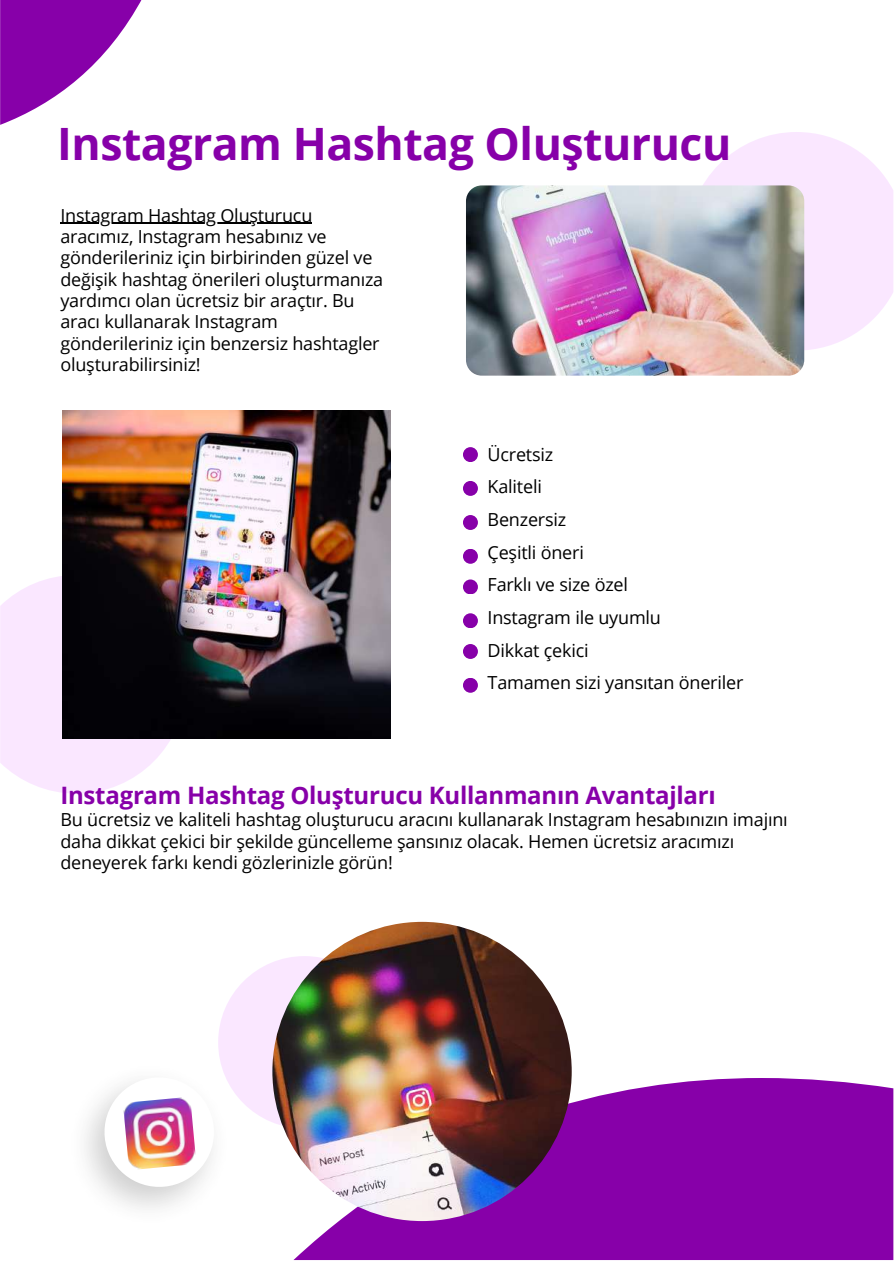
<style>
.page{position:relative;width:894px;height:1264px;background:#fff}
.page>*{position:absolute;margin:0;border:0;box-sizing:border-box;transform-origin:0 0}
.t1{font:700 44.55px "Open Sans";letter-spacing:-.01em;color:#8700a9}
.t2{font:700 24px "Open Sans";letter-spacing:-.01em;color:#8700a9}
.t3{font:18px/21.3px "Open Sans";letter-spacing:-.01em;color:#000}
</style>
<div class="page">
<svg style="left:293px;top:1077px;width:600px;height:182px;background:#8f12ae"></svg>
<svg style="left:0;top:0;width:142px;height:125px"></svg>
<svg style="left:703px;top:132px;width:190px;height:218px;fill:#fae7ff"></svg>
<svg style="left:0;top:576px;width:186px;height:217px;fill:#fae7ff"></svg>
<svg style="left:218px;top:956px;width:104px;height:171px;fill:#fae7ff"></svg>
<img style="left:85px;top:1057px;width:151px;height:151px">
<svg style="left:104px;top:1077px;width:110px;height:109px"></svg>
<img style="left:123px;top:1096px;width:73px;height:74px">
<img style="left:466px;top:185px;width:338px;height:190px;border-radius:16px">
<img style="left:62px;top:410px;width:328px;height:328px">
<img style="left:272px;top:921px;width:299px;height:299px;border-radius:50%">
<div style="left:463px;top:447px;width:15px;height:15px;background:#8700a9;border-radius:50%"></div>
<div style="left:463px;top:515px;width:15px;height:15px;background:#8700a9;border-radius:50%"></div>
<div style="left:463px;top:579px;width:15px;height:15px;background:#8700a9;border-radius:50%"></div>
<div style="left:463px;top:644px;width:15px;height:15px;background:#8700a9;border-radius:50%"></div>
<div style="left:463px;top:481px;width:15px;height:15px;background:#8700a9;border-radius:50%"></div>
<div style="left:463px;top:549px;width:15px;height:15px;background:#8700a9;border-radius:50%"></div>
<div style="left:463px;top:613px;width:15px;height:15px;background:#8700a9;border-radius:50%"></div>
<div style="left:463px;top:677px;width:15px;height:15px;background:#8700a9;border-radius:50%"></div>
<hr style="left:60px;top:223px;width:252px;height:1px;background:#000">
<h1 class="t1" style="left:57px;top:112px;width:675px">Instagram Hashtag Oluşturucu</h1>
<p class="t3" style="left:60px;top:204px;width:324px">Instagram Hashtag Oluşturucu aracımız, Instagram hesabınız ve gönderileriniz için birbirinden güzel ve değişik hashtag önerileri oluşturmanıza yardımcı olan ücretsiz bir araçtır. Bu aracı kullanarak Instagram gönderileriniz için benzersiz hashtagler oluşturabilirsiniz!</p>
<p class="t3" style="left:487px;top:437px;width:257px;line-height:32.7px">Ücretsiz<br>Kaliteli<br>Benzersiz<br>Çeşitli öneri<br>Farklı ve size özel<br>Instagram ile uyumlu<br>Dikkat çekici<br>Tamamen sizi yansıtan öneriler</p>
<h2 class="t2" style="left:60px;top:778px;width:656px">Instagram Hashtag Oluşturucu Kullanmanın Avantajları</h2>
<p class="t3" style="left:60px;top:808px;width:728px">Bu ücretsiz ve kaliteli hashtag oluşturucu aracını kullanarak Instagram hesabınızın imajını daha dikkat çekici bir şekilde güncelleme şansınız olacak. Hemen ücretsiz aracımızı deneyerek farkı kendi gözlerinizle görün!</p>
</div>
